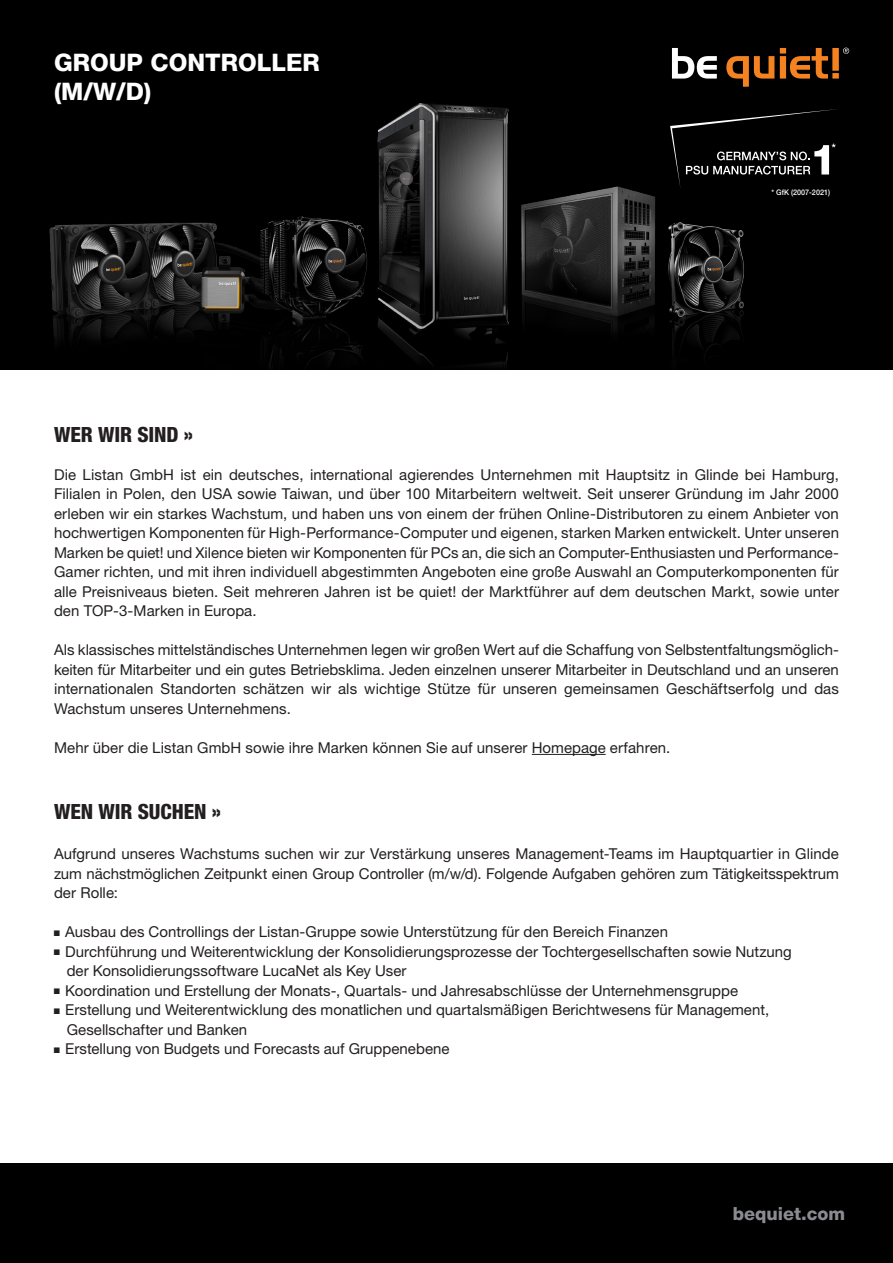
<style>
.page{position:relative;width:893px;height:1263px;background:#fff}
.page>*{position:absolute;margin:0;border:0;box-sizing:border-box;transform-origin:0 0}
.t1{font:800 24px/28.8px "Helvetica Neue LTCYR";color:#fff}
.t2{font:800 condensed 21px "Helvetica Neue LT Pro";letter-spacing:-.005em;color:#231f20}
.t3{font:800 18px "Helvetica Neue LTCYR";color:#8a8c8f}
.t4{font:15px/19.5px "Helvetica Neue LT Pro";color:#231f20;text-align:justify}
.t5{font:500 7.65px "Helvetica Neue LT Pro";color:#fff;scale:.94 1}
.s1{font-family:"Arial Narrow";font-size:12px}
</style>
<div class="page">
<div style="left:0;top:0;width:893px;height:370px;background:#000001"></div>
<img style="left:49px;top:103px;width:695px;height:263px">
<div style="left:0;top:1163px;width:893px;height:100px;background:#000001"></div>
<svg style="left:672px;top:48px;width:45px;height:31px"></svg>
<svg style="left:726px;top:48px;width:123px;height:39px"></svg>
<hr style="left:532px;top:754px;width:74px;height:1px;background:#231f20">
<svg style="left:670px;top:109px;width:166px;height:80px"></svg>
<h1 class="t1" style="left:54px;top:49px;width:267px">GROUP CONTROLLER (M/W/D)</h1>
<p class="t5" style="left:771px;top:187px;width:64px">* GfK (2007-2021)</p>
<h2 class="t2" style="left:54px;top:422px;width:141px">WER WIR SIND »</h2>
<p class="t4" style="left:54px;top:464px;width:786px">Die Listan GmbH ist ein deutsches, international agierendes Unternehmen mit Hauptsitz in Glinde bei Hamburg, Filialen in Polen, den USA sowie Taiwan, und über 100 Mitarbeitern weltweit. Seit unserer Gründung im Jahr 2000 erleben wir ein starkes Wachstum, und haben uns von einem der frühen Online-Distributoren zu einem Anbieter von hochwertigen Komponenten für High-Performance-Computer und eigenen, starken Marken entwickelt. Unter unseren Marken be quiet! und Xilence bieten wir Komponenten für PCs an, die sich an Computer-Enthusiasten und Performance-Gamer richten, und mit ihren individuell abgestimmten Angeboten eine große Auswahl an Computerkomponenten für alle Preisniveaus bieten. Seit mehreren Jahren ist be quiet! der Marktführer auf dem deutschen Markt, sowie unter den TOP-3-Marken in Europa.</p>
<p class="t4" style="left:54px;top:640px;width:786px">Als klassisches mittelständisches Unternehmen legen wir großen Wert auf die Schaffung von Selbstentfaltungsmöglich&shy;keiten für Mitarbeiter und ein gutes Betriebsklima. Jeden einzelnen unserer Mitarbeiter in Deutschland und an unseren internationalen Standorten schätzen wir als wichtige Stütze für unseren gemeinsamen Geschäftserfolg und das Wachstum unseres Unternehmens.</p>
<p class="t4" style="left:54px;top:737px;width:618px">Mehr über die Listan GmbH sowie ihre Marken können Sie auf unserer Homepage erfahren.</p>
<h2 class="t2" style="left:54px;top:799px;width:169px">WEN WIR SUCHEN »</h2>
<p class="t4" style="left:54px;top:844px;width:786px">Aufgrund unseres Wachstums suchen wir zur Verstärkung unseres Management-Teams im Hauptquartier in Glinde zum nächstmöglichen Zeitpunkt einen Group Controller (m/w/d). Folgende Aufgaben gehören zum Tätigkeitsspektrum der Rolle:</p>
<p class="t4" style="left:54px;top:922px;width:616px"><span class="s1">■</span> Ausbau des Controllings der Listan-Gruppe sowie Unterstützung für den Bereich Finanzen</p>
<p class="t4" style="left:67px;top:941px;width:727px;text-indent:-13px"><span class="s1">■</span> Durchführung und Weiterentwicklung der Konsolidierungsprozesse der Tochtergesellschaften sowie Nutzung der Konsolidierungssoftware LucaNet als Key User</p>
<p class="t4" style="left:54px;top:980px;width:686px"><span class="s1">■</span> Koordination und Erstellung der Monats-, Quartals- und Jahresabschlüsse der Unternehmensgruppe</p>
<p class="t4" style="left:67px;top:1000px;width:704px;text-indent:-13px"><span class="s1">■</span> Erstellung und Weiterentwicklung des monatlichen und quartalsmäßigen Berichtwesens für Management,<br>Gesellschafter und Banken</p>
<p class="t4" style="left:54px;top:1039px;width:397px"><span class="s1">■</span> Erstellung von Budgets und Forecasts auf Gruppenebene</p>
<p class="t3" style="left:733px;top:1203px;width:114px">bequiet.com</p>
</div>
